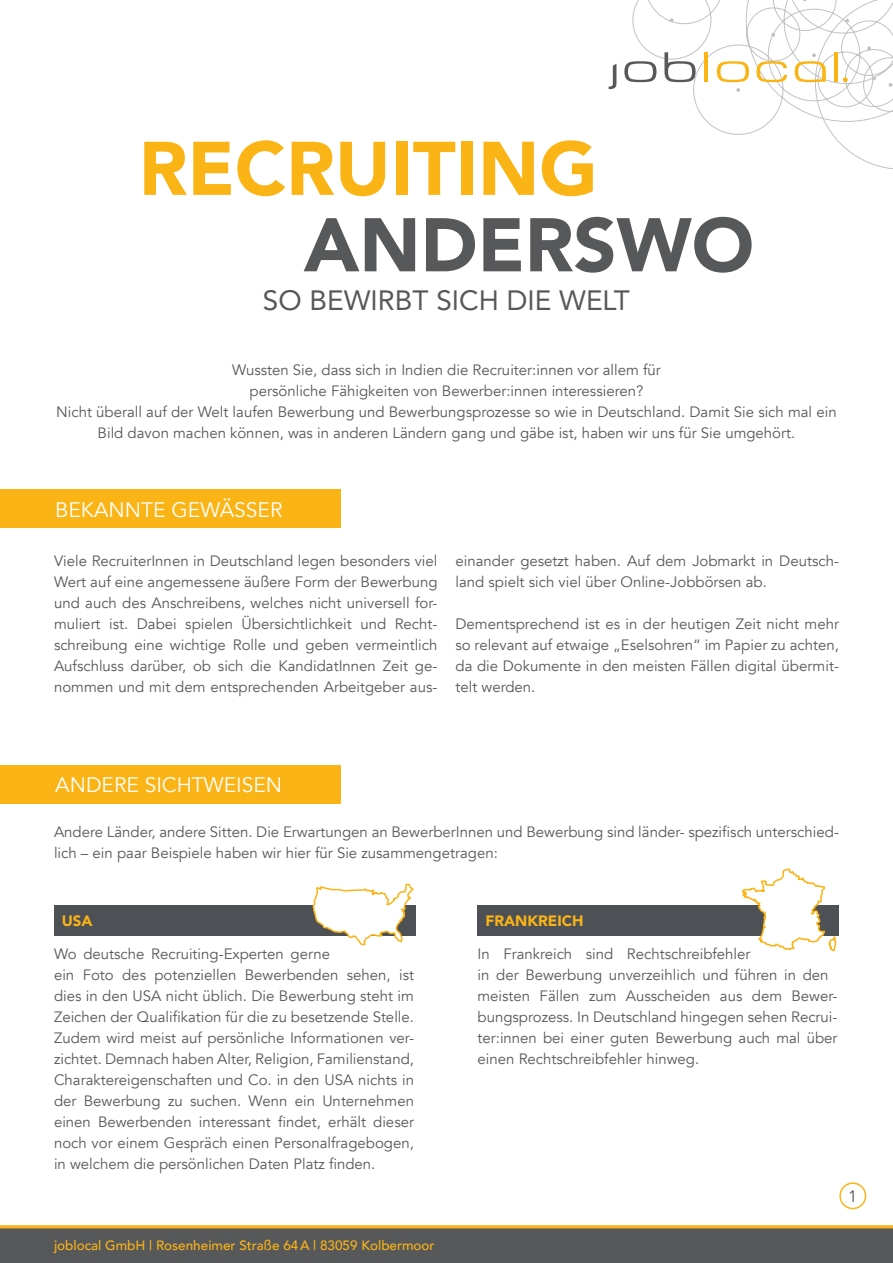
<style>
.page{position:relative;width:893px;height:1263px;background:#fff}
.page>*{position:absolute;margin:0;border:0;box-sizing:border-box;transform-origin:0 0}
.t1{font:900 75px "Avenir";color:#fbb416}
.t2{font:900 75px "Avenir";color:#57585a}
.t3{font:27.9px "Avenir";color:#57585a}
.t4{font:21px "Avenir";color:#fff}
.t5{font:16.5px "Avenir";color:#57585a}
.t6{font:15px/21px "Avenir";color:#57585a}
.t7{font:900 15px "Avenir";color:#fbb416}
.t8{font:500 13.5px "Avenir";color:#fbb416}
</style>
<div class="page">
<svg style="left:608px;top:0;width:285px;height:169px"></svg>
<svg style="left:872px;top:76px;width:4px;height:4px"></svg>
<svg style="left:845px;top:19px;width:4px;height:4px"></svg>
<svg style="left:867px;top:46px;width:4px;height:4px"></svg>
<svg style="left:736px;top:88px;width:4px;height:4px"></svg>
<svg style="left:771px;top:33px;width:4px;height:4px"></svg>
<svg style="left:670px;top:18px;width:4px;height:4px"></svg>
<svg style="left:889px;top:83px;width:3px;height:4px"></svg>
<svg style="left:843px;top:77px;width:5px;height:5px"></svg>
<svg style="left:624px;top:61px;width:32px;height:21px"></svg>
<hr style="left:704px;top:52px;width:4px;height:30px;background:#fbb416">
<hr style="left:834px;top:52px;width:4px;height:30px;background:#fbb416">
<svg style="left:717px;top:61px;width:32px;height:21px"></svg>
<svg style="left:756px;top:61px;width:31px;height:21px"></svg>
<svg style="left:664px;top:52px;width:32px;height:30px"></svg>
<svg style="left:795px;top:53px;width:31px;height:29px"></svg>
<svg style="left:609px;top:64px;width:7px;height:25px"></svg>
<svg style="left:0;top:1225px;width:893px;height:38px;background:#656055"></svg>
<div style="left:839px;top:1182px;width:27px;height:27px;border:2px solid #fbb416;border-radius:50%"></div>
<div style="left:0;top:490px;width:340px;height:38px;background:#fbb416"></div>
<div style="left:0;top:765px;width:340px;height:38px;background:#fbb416"></div>
<div style="left:477px;top:905px;width:362px;height:31px;background:#4d5155"></div>
<div style="left:54px;top:905px;width:361px;height:31px;background:#4d5155"></div>
<svg style="left:312px;top:883px;width:102px;height:63px"></svg>
<svg style="left:742px;top:868px;width:95px;height:84px"></svg>
<h1 class="t1" style="left:139px;top:104px;width:460px">RECRUITING</h1>
<h1 class="t2" style="left:304px;top:181px;width:452px">ANDERSWO</h1>
<h2 class="t3" style="left:263px;top:277px;width:368px">SO BEWIRBT SICH DIE WELT</h2>
<p class="t6" style="left:56px;top:360px;width:782px;text-align:center">Wussten Sie, dass sich in Indien die Recruiter:innen vor allem für<br>persönliche Fähigkeiten von Bewerber:innen interessieren?<br>Nicht überall auf der Welt laufen Bewerbung und Bewerbungsprozesse so wie in Deutschland. Damit Sie sich mal ein Bild davon machen können, was in anderen Ländern gang und gäbe ist, haben wir uns für Sie umgehört.</p>
<h3 class="t4" style="left:55px;top:497px;width:229px">BEKANNTE GEWÄSSER</h3>
<p class="t6" style="left:54px;top:551px;width:385px;text-align:justify">Viele RecruiterInnen in Deutschland legen besonders viel Wert auf eine angemessene äußere Form der Bewerbung und auch des Anschreibens, welches nicht universell for&shy;muliert ist. Dabei spielen Übersichtlichkeit und Recht&shy;schreibung eine wichtige Rolle und geben vermeintlich Aufschluss darüber, ob sich die KandidatInnen Zeit ge&shy;nommen und mit dem entsprechenden Arbeitgeber aus-</p>
<p class="t6" style="left:455px;top:551px;width:385px">einander gesetzt haben. Auf dem Jobmarkt in Deutsch&shy;land spielt sich viel über Online-Jobbörsen ab.</p>
<p class="t6" style="left:455px;top:614px;width:385px;text-align:justify">Dementsprechend ist es in der heutigen Zeit nicht mehr so relevant auf etwaige „Eselsohren“ im Papier zu achten, da die Dokumente in den meisten Fällen digital übermit&shy;telt werden.</p>
<h3 class="t4" style="left:55px;top:773px;width:229px">ANDERE SICHTWEISEN</h3>
<p class="t6" style="left:54px;top:822px;width:786px">Andere Länder, andere Sitten. Die Erwartungen an BewerberInnen und Bewerbung sind länder- spezifisch unterschied&shy;lich – ein paar Beispiele haben wir hier für Sie zusammengetragen:</p>
<p class="t7" style="left:62px;top:908px;width:32px">USA</p>
<p class="t6" style="left:54px;top:943px;width:362px">Wo deutsche Recruiting-Experten gerne<br>ein Foto des potenziellen Bewerbenden sehen, ist dies in den USA nicht üblich. Die Bewerbung steht im Zeichen der Qualifikation für die zu besetzende Stelle.<br>Zudem wird meist auf persönliche Informationen ver&shy;zichtet. Demnach haben Alter, Religion, Familienstand, Charaktereigenschaften und Co. in den USA nichts in der Bewerbung zu suchen. Wenn ein Unternehmen einen Bewerbenden interessant findet, erhält dieser noch vor einem Gespräch einen Personalfragebogen, in welchem die persönlichen Daten Platz finden.</p>
<p class="t8" style="left:54px;top:1233px;width:382px">joblocal GmbH | Rosenheimer Straße 64A | 83059 Kolbermoor</p>
<p class="t7" style="left:485px;top:908px;width:100px">FRANKREICH</p>
<p class="t6" style="left:477px;top:943px;width:362px">In Frankreich sind Rechtschreibfehler<br>in der Bewerbung unverzeihlich und führen in den meisten Fällen zum Ausscheiden aus dem Bewer&shy;bungsprozess. In Deutschland hingegen sehen Recrui&shy;ter:innen bei einer guten Bewerbung auch mal über einen Rechtschreibfehler hinweg.</p>
<p class="t5" style="left:848px;top:1186px;width:11px">1</p>
</div>
